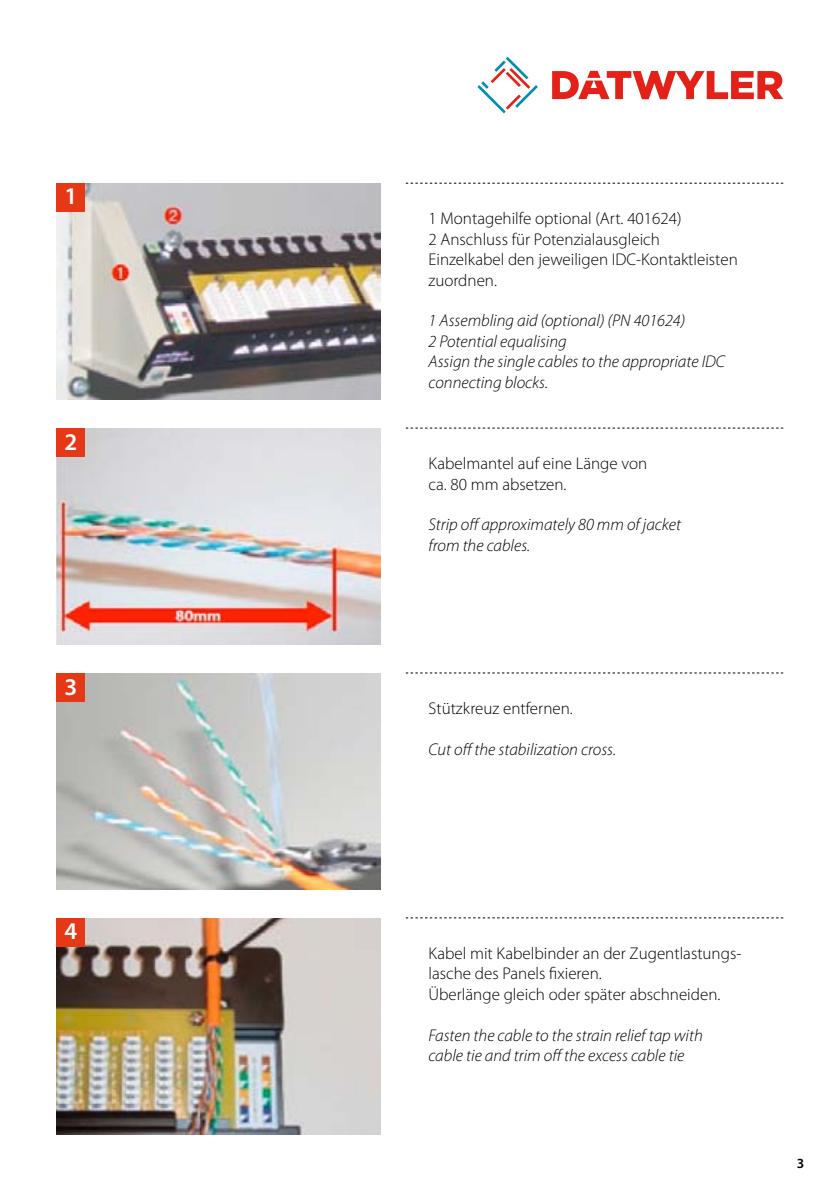
<style>
.page{position:relative;width:840px;height:1191px;background:#fff}
.page>*{position:absolute;margin:0;border:0;box-sizing:border-box;transform-origin:0 0}
.t1{font:600 24px "Myriad Pro";color:#fff}
.t2{font:300 17px/20.4px "Myriad Pro";color:#000}
.t3{font:italic 300 17px/20.4px "Myriad Pro";color:#000}
.t4{font:600 14px "Myriad Pro";color:#000}
</style>
<div class="page">
<img style="left:57px;top:183px;width:323px;height:216px">
<div style="left:57px;top:183px;width:28px;height:29px;background:#e53817"></div>
<img style="left:57px;top:673px;width:323px;height:216px">
<div style="left:57px;top:673px;width:28px;height:29px;background:#e53817"></div>
<img style="left:57px;top:429px;width:323px;height:216px">
<div style="left:57px;top:429px;width:28px;height:28px;background:#e53817"></div>
<img style="left:57px;top:918px;width:323px;height:216px">
<div style="left:57px;top:918px;width:28px;height:28px;background:#e53817"></div>
<svg style="left:405px;top:183px;width:377px;height:1px"></svg>
<svg style="left:405px;top:428px;width:377px;height:1px"></svg>
<svg style="left:405px;top:672px;width:377px;height:1px"></svg>
<svg style="left:405px;top:917px;width:377px;height:1px"></svg>
<svg style="left:477px;top:57px;width:60px;height:56px"></svg>
<svg style="left:552px;top:71px;width:230px;height:28px"></svg>
<h1 class="t1" style="left:64px;top:181px;width:14px">1</h1>
<h1 class="t1" style="left:64px;top:426px;width:14px">2</h1>
<h1 class="t1" style="left:64px;top:671px;width:14px">3</h1>
<h1 class="t1" style="left:64px;top:915px;width:14px">4</h1>
<p class="t2" style="left:428px;top:208px;width:310px">1 Montagehilfe optional (Art. 401624)<br>2 Anschluss für Potenzialausgleich Einzelkabel den jeweiligen I DC-Kontaktleisten zuordnen.</p>
<p class="t3" style="left:428px;top:310px;width:298px">1 Assembling aid (optional) (PN 401624)<br>2 Potential equalising<br>Assign the single cables to the appropriate IDC connecting blocks.</p>
<p class="t2" style="left:428px;top:453px;width:220px">Kabelmantel auf eine Länge von ca. 80 mm absetzen.</p>
<p class="t3" style="left:428px;top:514px;width:254px">Strip off approximately 80 mm of jacket from the cables.</p>
<p class="t2" style="left:428px;top:698px;width:146px">Stützkreuz entfernen.</p>
<p class="t3" style="left:428px;top:739px;width:189px">Cut off the stabilization cross.</p>
<p class="t2" style="left:428px;top:943px;width:314px">Kabel mit Kabelbinder an der Zugentlastungs&shy;lasche des Panels fixieren.<br>Überlänge gleich oder später abschneiden.</p>
<p class="t3" style="left:428px;top:1024px;width:276px">Fasten the cable to the strain relief tap with cable tie and trim off the excess cable tie</p>
<p class="t4" style="left:796px;top:1154px;width:9px">3</p>
</div>
